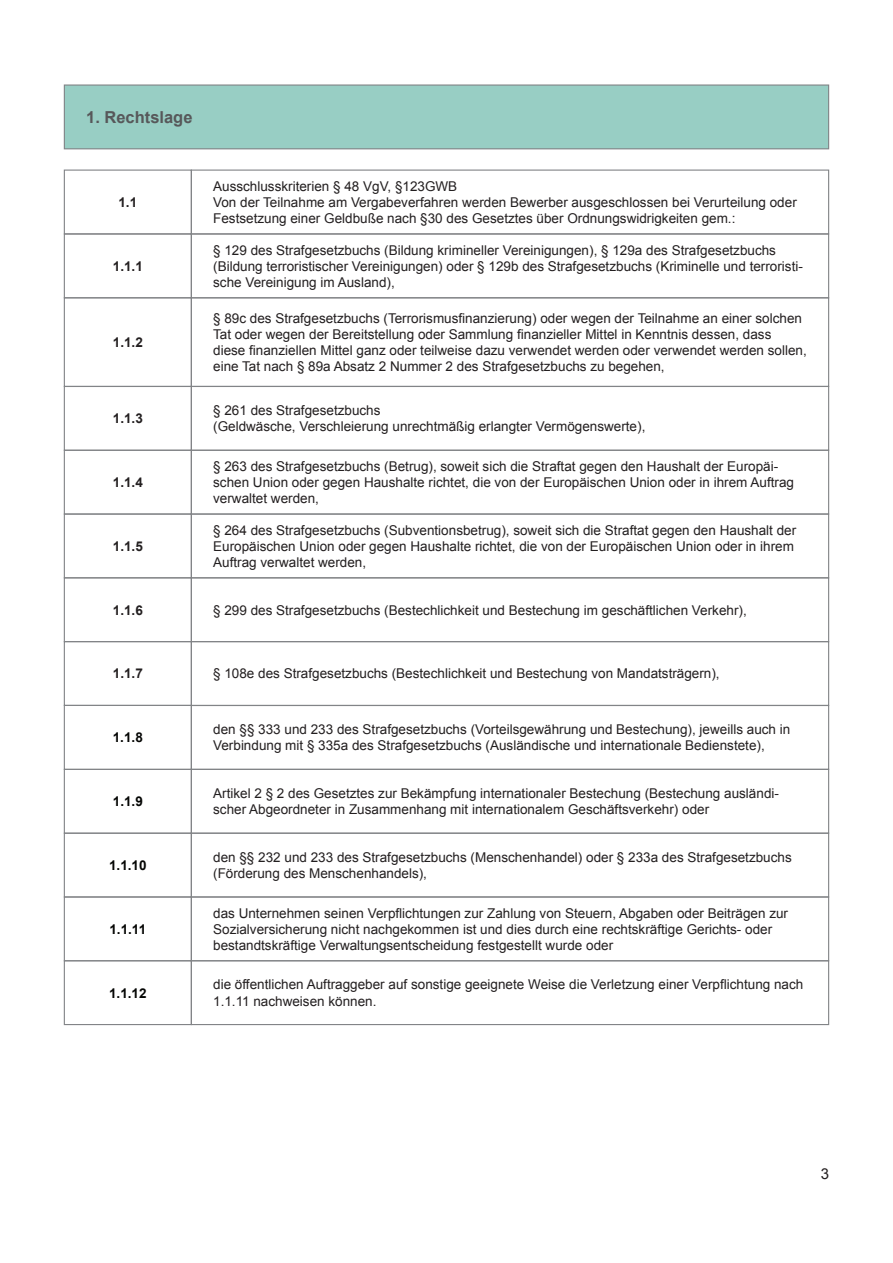
<style>
.page{position:relative;width:893px;height:1263px;background:#fff}
.page>*{position:absolute;margin:0;border:0;box-sizing:border-box;transform-origin:0 0}
.t1{font:700 16.5px "Arial";color:#57585a}
.t2{font:15px "Arial";color:#231f20}
.t3{font:13.5px/16.2px "Arial";color:#231f20}
.t4{font:700 13.5px "Arial";color:#231f20}
.t5{font:700 13.5px "Arial";color:#040503}
</style>
<div class="page">
<div style="left:64px;top:85px;width:765px;height:64px;background:#98cec4"></div>
<div style="left:64px;top:84px;width:765px;height:65px;border:1px solid #828487"></div>
<div style="left:64px;top:170px;width:128px;height:64px;border:1px solid #828487"></div>
<div style="left:64px;top:769px;width:128px;height:65px;border:1px solid #828487"></div>
<div style="left:64px;top:833px;width:128px;height:64px;border:1px solid #828487"></div>
<div style="left:64px;top:896px;width:128px;height:65px;border:1px solid #828487"></div>
<div style="left:64px;top:960px;width:128px;height:65px;border:1px solid #828487"></div>
<div style="left:191px;top:170px;width:638px;height:64px;border:1px solid #828487"></div>
<div style="left:191px;top:769px;width:638px;height:65px;border:1px solid #828487"></div>
<div style="left:191px;top:833px;width:638px;height:64px;border:1px solid #828487"></div>
<div style="left:191px;top:896px;width:638px;height:65px;border:1px solid #828487"></div>
<div style="left:191px;top:960px;width:638px;height:65px;border:1px solid #828487"></div>
<div style="left:64px;top:233px;width:128px;height:65px;border:1px solid #828487"></div>
<div style="left:191px;top:233px;width:638px;height:65px;border:1px solid #828487"></div>
<div style="left:64px;top:297px;width:128px;height:90px;border:1px solid #828487"></div>
<div style="left:191px;top:297px;width:638px;height:90px;border:1px solid #828487"></div>
<div style="left:64px;top:450px;width:128px;height:65px;border:1px solid #828487"></div>
<div style="left:64px;top:513px;width:128px;height:65px;border:1px solid #828487"></div>
<div style="left:191px;top:513px;width:638px;height:65px;border:1px solid #828487"></div>
<div style="left:64px;top:577px;width:128px;height:65px;border:1px solid #828487"></div>
<div style="left:191px;top:577px;width:638px;height:65px;border:1px solid #828487"></div>
<div style="left:64px;top:641px;width:128px;height:65px;border:1px solid #828487"></div>
<div style="left:191px;top:641px;width:638px;height:65px;border:1px solid #828487"></div>
<div style="left:64px;top:386px;width:128px;height:65px;border:1px solid #828487"></div>
<div style="left:191px;top:386px;width:638px;height:65px;border:1px solid #828487"></div>
<p class="t1" style="left:86px;top:106px;width:108px">1. Rechtslage</p>
<p class="t4" style="left:118px;top:193px;width:20px">1.1</p>
<p class="t4" style="left:113px;top:257px;width:32px">1.1.1</p>
<p class="t4" style="left:113px;top:333px;width:32px">1.1.2</p>
<p class="t4" style="left:113px;top:409px;width:32px">1.1.3</p>
<p class="t4" style="left:113px;top:473px;width:32px">1.1.4</p>
<p class="t4" style="left:113px;top:537px;width:32px">1.1.5</p>
<p class="t3" style="left:213px;top:178px;width:585px">Ausschlusskriterien § 48 VgV, §123GWB<br>Von der Teilnahme am Vergabeverfahren werden Bewerber ausgeschlossen bei Verurteilung oder<br>Festsetzung einer Geldbuße nach §30 des Gesetztes über Ordnungswidrigkeiten gem.:</p>
<p class="t3" style="left:213px;top:242px;width:591px">§ 129 des Strafgesetzbuchs (Bildung krimineller Vereinigungen), § 129a des Strafgesetzbuchs (Bildung terroristischer Vereinigungen) oder § 129b des Strafgesetzbuchs (Kriminelle und terroristi&shy;sche Vereinigung im Ausland),</p>
<p class="t3" style="left:213px;top:310px;width:595px">§ 89c des Strafgesetzbuchs (Terrorismusfinanzierung) oder wegen der Teilnahme an einer solchen Tat oder wegen der Bereitstellung oder Sammlung finanzieller Mittel in Kenntnis dessen, dass diese finanziellen Mittel ganz oder teilweise dazu verwendet werden oder verwendet werden sollen, eine Tat nach § 89a Absatz 2 Nummer 2 des Strafgesetzbuchs zu begehen,</p>
<p class="t3" style="left:213px;top:402px;width:169px">§ 261 des Strafgesetzbuchs</p>
<p class="t3" style="left:213px;top:419px;width:434px">(Geldwäsche, Verschleierung unrechtmäßig erlangter Vermögenswerte),</p>
<p class="t3" style="left:213px;top:458px;width:582px">§ 263 des Strafgesetzbuchs (Betrug), soweit sich die Straftat gegen den Haushalt der Europäi&shy;schen Union oder gegen Haushalte richtet, die von der Europäischen Union oder in ihrem Auftrag verwaltet werden,</p>
<p class="t3" style="left:213px;top:522px;width:585px">§ 264 des Strafgesetzbuchs (Subventionsbetrug), soweit sich die Straftat gegen den Haushalt der<br>Europäischen Union oder gegen Haushalte richtet, die von der Europäischen Union oder in ihrem<br>Auftrag verwaltet werden,</p>
<p class="t4" style="left:113px;top:601px;width:32px">1.1.6</p>
<p class="t3" style="left:213px;top:602px;width:535px">§ 299 des Strafgesetzbuchs (Bestechlichkeit und Bestechung im geschäftlichen Verkehr),</p>
<p class="t4" style="left:113px;top:665px;width:32px">1.1.7</p>
<p class="t3" style="left:213px;top:666px;width:508px">§ 108e des Strafgesetzbuchs (Bestechlichkeit und Bestechung von Mandatsträgern),</p>
<p class="t5" style="left:113px;top:728px;width:32px">1.1.8</p>
<p class="t5" style="left:113px;top:792px;width:32px">1.1.9</p>
<p class="t5" style="left:109px;top:856px;width:39px">1.1.10</p>
<p class="t5" style="left:109px;top:920px;width:38px">1.1.11</p>
<p class="t5" style="left:109px;top:984px;width:39px">1.1.12</p>
<p class="t3" style="left:213px;top:721px;width:579px">den §§ 333 und 233 des Strafgesetzbuchs (Vorteilsgewährung und Bestechung), jeweills auch in<br>Verbindung mit § 335a des Strafgesetzbuchs (Ausländische und internationale Bedienstete),</p>
<p class="t3" style="left:213px;top:785px;width:567px">Artikel 2 § 2 des Gesetztes zur Bekämpfung internationaler Bestechung (Bestechung ausländi&shy;scher Abgeordneter in Zusammenhang mit internationalem Geschäftsverkehr) oder</p>
<p class="t3" style="left:213px;top:849px;width:580px">den §§ 232 und 233 des Strafgesetzbuchs (Menschenhandel) oder § 233a des Strafgesetzbuchs (Förderung des Menschenhandels),</p>
<p class="t3" style="left:213px;top:905px;width:576px">das Unternehmen seinen Verpflichtungen zur Zahlung von Steuern, Abgaben oder Beiträgen zur<br>Sozialversicherung nicht nachgekommen ist und dies durch eine rechtskräftige Gerichts- oder bestandtskräftige Verwaltungsentscheidung festgestellt wurde oder</p>
<p class="t3" style="left:213px;top:977px;width:592px">die öffentlichen Auftraggeber auf sonstige geeignete Weise die Verletzung einer Verpflichtung nach<br>1.1.11 nachweisen können.</p>
<p class="t2" style="left:821px;top:1164px;width:10px">3</p>
</div>
